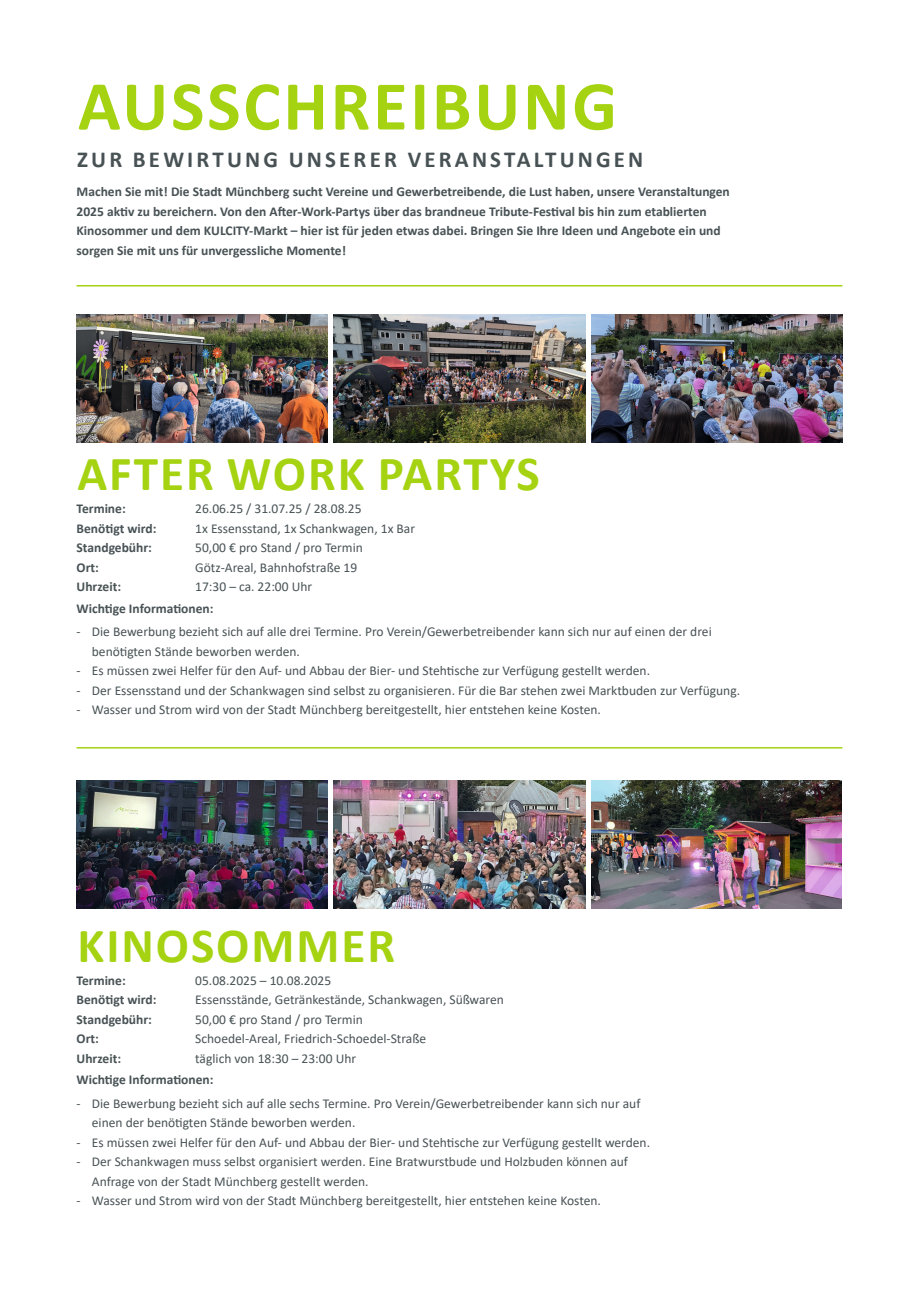
<style>
.page{position:relative;width:919px;height:1289px;background:#fff}
.page>*{position:absolute;margin:0;border:0;box-sizing:border-box;transform-origin:0 0}
.t1{font:700 70.5px "Calibri";letter-spacing:.04em;color:#a5d211}
.t2{font:700 49.2px "Calibri";letter-spacing:.04em;color:#a5d211}
.t3{font:700 22.95px "Calibri";letter-spacing:.14em;color:#485255}
.t4{font:13.5px "Calibri";color:#485255}
.t5{font:700 13.5px/19.5px "Calibri";color:#485255}
</style>
<div class="page">
<img style="left:77px;top:315px;width:251px;height:127px">
<img style="left:77px;top:780px;width:251px;height:128px">
<img style="left:334px;top:315px;width:251px;height:127px">
<img style="left:334px;top:780px;width:251px;height:128px">
<img style="left:591px;top:315px;width:251px;height:127px">
<img style="left:591px;top:780px;width:250px;height:128px">
<hr style="left:77px;top:285px;width:765px;height:1px;background:#a5d211">
<hr style="left:77px;top:747px;width:765px;height:1px;background:#a5d211">
<p class="t1" style="left:78px;top:56px;width:540px">AUSSCHREIBUNG</p>
<p class="t3" style="left:77px;top:143px;width:568px">ZUR BEWIRTUNG UNSERER VERANSTALTUNGEN</p>
<p class="t5" style="left:77px;top:182px;width:654px">Machen Sie mit! Die Stadt Münchberg sucht Vereine und Gewerbetreibende, die Lust haben, unsere Veranstaltungen 2025 aktiv zu bereichern. Von den After-Work-Partys über das brandneue Tribute-Festival bis hin zum etablierten Kinosommer und dem KULCITY-Markt – hier ist für jeden etwas dabei. Bringen Sie Ihre Ideen und Angebote ein und sorgen Sie mit uns für unvergessliche Momente!</p>
<p class="t2" style="left:77px;top:439px;width:464px">AFTER WORK PARTYS</p>
<p class="t5" style="left:77px;top:498px;width:51px">Termine:</p>
<p class="t5" style="left:77px;top:518px;width:81px">Benötigt wird:</p>
<p class="t5" style="left:77px;top:537px;width:77px">Standgebühr:</p>
<p class="t5" style="left:77px;top:557px;width:24px">Ort:</p>
<p class="t5" style="left:77px;top:576px;width:46px">Uhrzeit:</p>
<p class="t4" style="left:195px;top:499px;width:168px">26.06.25 / 31.07.25 / 28.08.25</p>
<p class="t4" style="left:195px;top:519px;width:221px">1x Essensstand, 1x Schankwagen, 1x Bar</p>
<p class="t4" style="left:195px;top:538px;width:169px">50,00 € pro Stand / pro Termin</p>
<p class="t4" style="left:195px;top:558px;width:163px">Götz-Areal, Bahnhofstraße 19</p>
<p class="t4" style="left:195px;top:577px;width:118px">17:30 – ca. 22:00 Uhr</p>
<p class="t5" style="left:77px;top:598px;width:138px">Wichtige Informationen:</p>
<p class="t4" style="left:77px;top:622px;width:6px">-</p>
<p class="t4" style="left:77px;top:661px;width:6px">-</p>
<p class="t4" style="left:77px;top:680px;width:6px">-</p>
<p class="t4" style="left:77px;top:700px;width:6px">-</p>
<p class="t4" style="left:92px;top:622px;width:621px">Die Bewerbung bezieht sich auf alle drei Termine. Pro Verein/Gewerbetreibender kann sich nur auf einen der drei</p>
<p class="t4" style="left:92px;top:641px;width:210px">benötigten Stände beworben werden.</p>
<p class="t4" style="left:92px;top:661px;width:559px">Es müssen zwei Helfer für den Auf- und Abbau der Bier- und Stehtische zur Verfügung gestellt werden.</p>
<p class="t4" style="left:92px;top:680px;width:649px">Der Essensstand und der Schankwagen sind selbst zu organisieren. Für die Bar stehen zwei Marktbuden zur Verfügung.</p>
<p class="t4" style="left:92px;top:700px;width:510px">Wasser und Strom wird von der Stadt Münchberg bereitgestellt, hier entstehen keine Kosten.</p>
<p class="t2" style="left:77px;top:910px;width:319px">KINOSOMMER</p>
<p class="t5" style="left:77px;top:970px;width:51px">Termine:</p>
<p class="t5" style="left:77px;top:989px;width:81px">Benötigt wird:</p>
<p class="t5" style="left:77px;top:1009px;width:77px">Standgebühr:</p>
<p class="t5" style="left:77px;top:1028px;width:24px">Ort:</p>
<p class="t5" style="left:77px;top:1048px;width:46px">Uhrzeit:</p>
<p class="t4" style="left:195px;top:970px;width:137px">05.08.2025 – 10.08.2025</p>
<p class="t4" style="left:195px;top:990px;width:310px">Essensstände, Getränkestände, Schankwagen, Süßwaren</p>
<p class="t4" style="left:195px;top:1009px;width:169px">50,00 € pro Stand / pro Termin</p>
<p class="t4" style="left:195px;top:1029px;width:232px">Schoedel-Areal, Friedrich-Schoedel-Straße</p>
<p class="t4" style="left:195px;top:1048px;width:162px">täglich von 18:30 – 23:00 Uhr</p>
<p class="t5" style="left:77px;top:1069px;width:138px">Wichtige Informationen:</p>
<p class="t4" style="left:77px;top:1093px;width:6px">-</p>
<p class="t4" style="left:77px;top:1132px;width:6px">-</p>
<p class="t4" style="left:77px;top:1152px;width:6px">-</p>
<p class="t4" style="left:77px;top:1191px;width:6px">-</p>
<p class="t4" style="left:92px;top:1093px;width:550px">Die Bewerbung bezieht sich auf alle sechs Termine. Pro Verein/Gewerbetreibender kann sich nur auf</p>
<p class="t4" style="left:92px;top:1113px;width:265px">einen der benötigten Stände beworben werden.</p>
<p class="t4" style="left:92px;top:1132px;width:559px">Es müssen zwei Helfer für den Auf- und Abbau der Bier- und Stehtische zur Verfügung gestellt werden.</p>
<p class="t4" style="left:92px;top:1152px;width:537px">Der Schankwagen muss selbst organisiert werden. Eine Bratwurstbude und Holzbuden können auf</p>
<p class="t4" style="left:92px;top:1171px;width:278px">Anfrage von der Stadt Münchberg gestellt werden.</p>
<p class="t4" style="left:92px;top:1191px;width:510px">Wasser und Strom wird von der Stadt Münchberg bereitgestellt, hier entstehen keine Kosten.</p>
</div>
